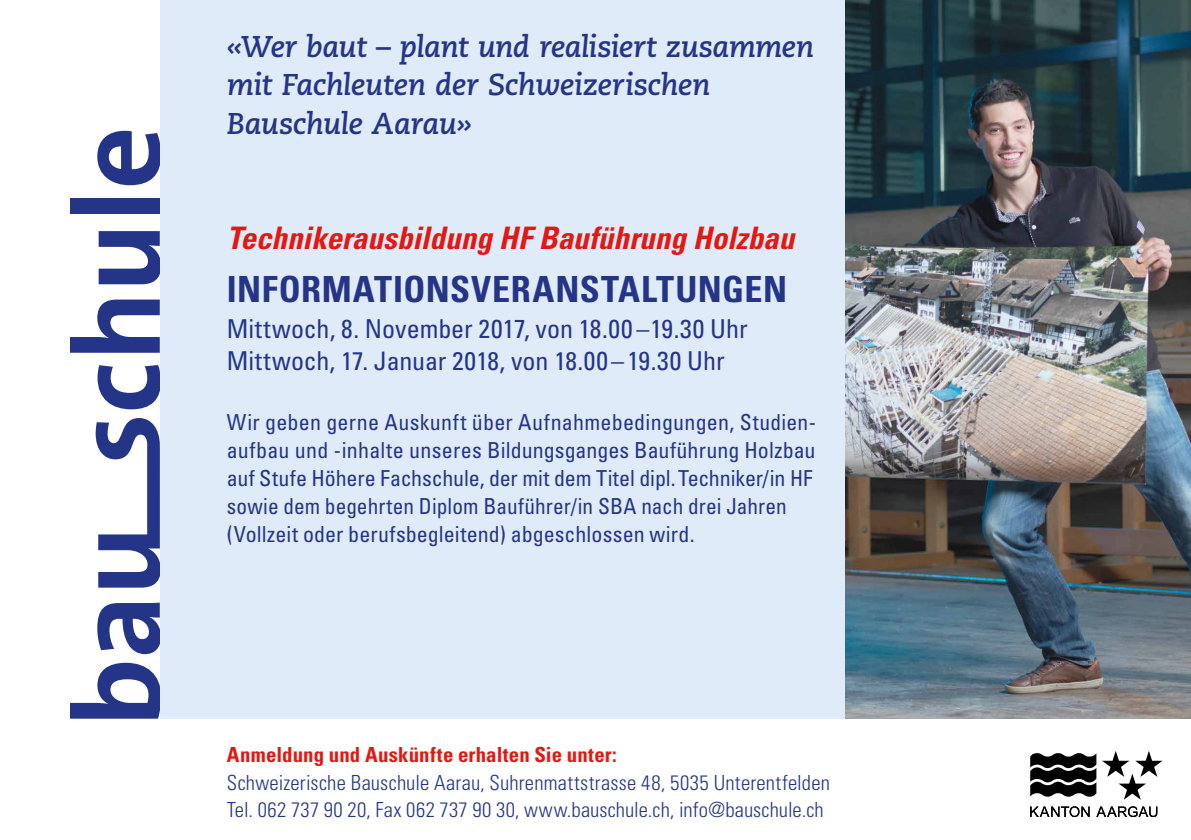
<style>
.page{position:relative;width:1191px;height:840px;background:#fff}
.page>*{position:absolute;margin:0;border:0;box-sizing:border-box;transform-origin:0 0}
.t1{font:700 condensed 36px "Univers LT Std";letter-spacing:.015em;color:#243588}
.t2{font:italic 700 condensed 31px "Univers LT Std";color:#e41813}
.t3{font:italic 700 30px/38.4px "Caecilia";letter-spacing:-.015em;color:#243588}
.t4{font:condensed 26px "Univers LT Std";color:#243588}
.t5{font:condensed 25.4px "Univers LT Std";letter-spacing:-.01em;color:#243588}
.t6{font:condensed 22px/28px "Univers LT Std";letter-spacing:.005em;color:#243588}
.t7{font:300 condensed 20.8px/27.8px "Univers LT Std";letter-spacing:.01em;color:#243588}
.t8{font:700 condensed 20.8px "Univers LT Std";letter-spacing:.01em;color:#e41813}
.s1{font-size:26px}
</style>
<div class="page">
<svg style="left:70px;top:662px;width:90px;height:56px"></svg>
<svg style="left:97px;top:602px;width:63px;height:51px"></svg>
<svg style="left:98px;top:365px;width:62px;height:44px"></svg>
<svg style="left:70px;top:299px;width:90px;height:53px"></svg>
<svg style="left:99px;top:231px;width:61px;height:53px"></svg>
<div style="left:70px;top:198px;width:90px;height:16px;background:#243588"></div>
<svg style="left:97px;top:131px;width:63px;height:54px"></svg>
<svg style="left:96px;top:418px;width:64px;height:169px"></svg>
<div style="left:160px;top:0;width:1031px;height:718px;background:#dfebf9"></div>
<img style="left:845px;top:0;width:346px;height:718px">
<svg style="left:1102px;top:751px;width:60px;height:48px"></svg>
<svg style="left:1030px;top:806px;width:59px;height:10px"></svg>
<svg style="left:1096px;top:806px;width:61px;height:10px"></svg>
<svg style="left:1030px;top:753px;width:66px;height:43px;background:#353535"></svg>
<h3 class="t3" style="left:227px;top:28px;width:588px">«Wer baut – plant und realisiert zusammen mit Fachleuten der Schweizerischen<br>Bauschule Aarau»</h3>
<h2 class="t2" style="left:227px;top:219px;width:569px">Technikerausbildung HF Bauführung Holzbau</h2>
<h1 class="t1" style="left:227px;top:266px;width:562px">INFORMATIONSVERANSTALTUNGEN</h1>
<p class="t4" style="left:227px;top:312px;width:522px">Mittwoch, 8. November 2017, von 18.00 –19.30 Uhr</p>
<p class="t5" style="left:227px;top:344px;width:499px"><span class="s1">Mittwoch</span>, 17. Januar 2018, von 18.<span class="s1">00 –19.30 Uhr</span></p>
<p class="t6" style="left:227px;top:407px;width:591px">Wir geben gerne Auskunft über Aufnahmebedingungen, Studien&shy;aufbau und -inhalte unseres Bildungsganges Bauführung Holzbau auf Stufe Höhere Fachschule, der mit dem Titel dipl.Techniker/in HF sowie dem begehrten Diplom Bauführer/in SBA nach drei Jahren (Vollzeit oder berufsbegleitend) abgeschlossen wird.</p>
<p class="t8" style="left:227px;top:741px;width:391px">Anmeldung und Auskünfte erhalten Sie unter:</p>
<p class="t7" style="left:227px;top:768px;width:604px">Schweizerische Bauschule Aarau, Suhrenmattstrasse 48, 5035 Unterentfelden<br>Tel. 062 737 90 20, Fax 062 737 90 30, www.bauschule.ch, info@bauschule.ch</p>
</div>
